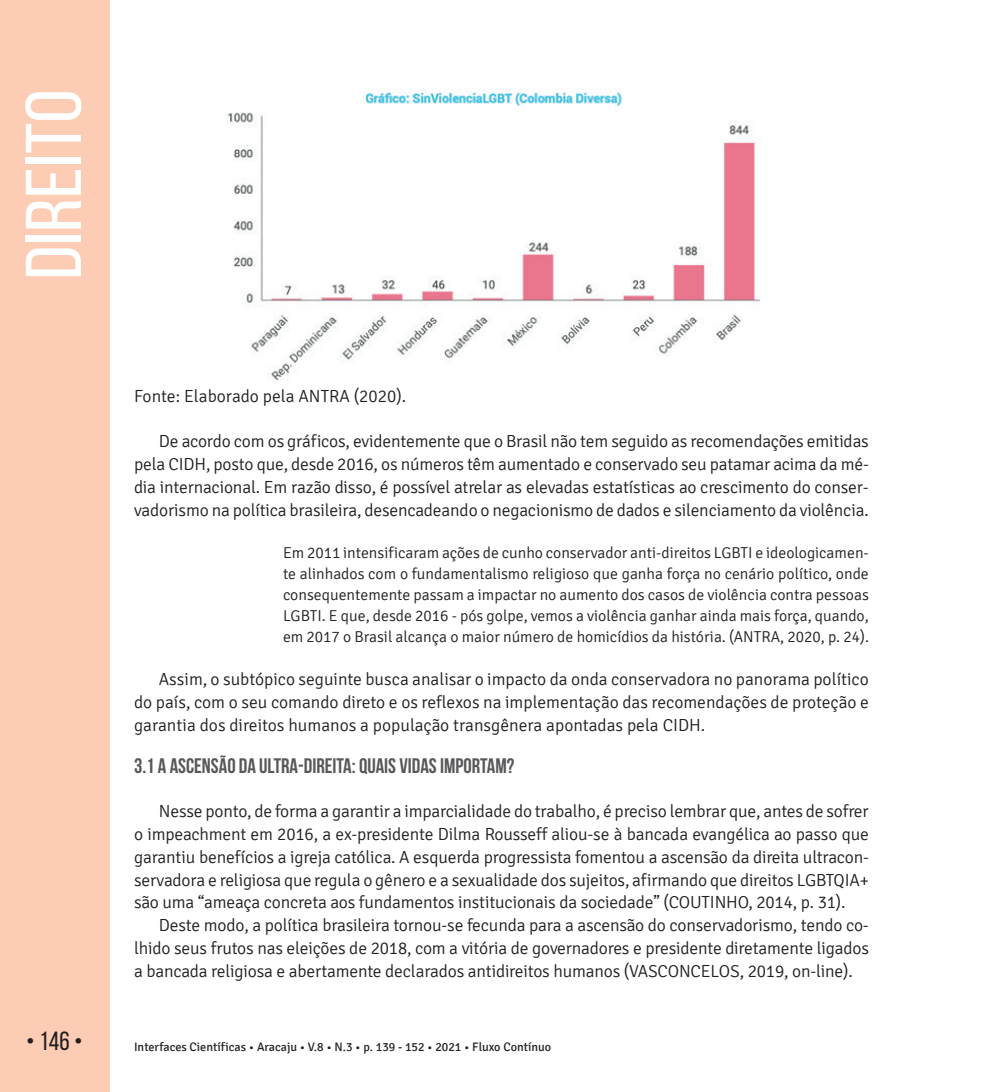
<style>
.page{position:relative;width:993px;height:1092px;background:#fff}
.page>*{position:absolute;margin:0;border:0;box-sizing:border-box;transform-origin:0 0}
.t1{font:78.75px "Bebas Neue";color:#fff;scale:1.09 1}
.t2{font:26.25px "Bebas Neue";color:#231f20}
.t3{font:700 21px "Bebas Neue";color:#57585a}
.t4{font:300 17.5px/22.8px "Signika";letter-spacing:-.01em;color:#231f20;text-align:justify}
.t5{font:300 15.75px/21px "Signika";color:#231f20;text-align:justify}
.t6{font:12.25px "Signika";color:#231f20}
</style>
<div class="page">
<div style="left:0;top:0;width:109px;height:1091px;background:#fcccb5"></div>
<img style="left:228px;top:89px;width:533px;height:292px">
<h1 class="t1" style="left:11px;top:279px;width:176px;rotate:-90deg">Direito</h1>
<p class="t4" style="left:134px;top:385px;width:273px">Fonte: Elaborado pela ANTRA (2020).</p>
<p class="t4" style="left:134px;top:430px;width:736px;text-indent:25px">De acordo com os gráficos, evidentemente que o Brasil não tem seguido as recomendações emitidas pela CIDH, posto que, desde 2016, os números têm aumentado e conservado seu patamar acima da mé&shy;dia internacional. Em razão disso, é possível atrelar as elevadas estatísticas ao crescimento do conser&shy;vadorismo na política brasileira, desencadeando o negacionismo de dados e silenciamento da violência.</p>
<p class="t5" style="left:283px;top:542px;width:587px">Em 2011 intensificaram ações de cunho conservador anti-direitos LGBTI e ideologicamen&shy;te alinhados com o fundamentalismo religioso que ganha força no cenário político, onde consequentemente passam a impactar no aumento dos casos de violência contra pessoas LGBTI. E que, desde 2016 - pós golpe, vemos a violência ganhar ainda mais força, quando, em 2017 o Brasil alcança o maior número de homicídios da história. (ANTRA, 2020, p. 24).</p>
<p class="t4" style="left:134px;top:668px;width:736px;text-indent:25px">Assim, o subtópico seguinte busca analisar o impacto da onda conservadora no panorama político do país, com o seu comando direto e os reflexos na implementação das recomendações de proteção e garantia dos direitos humanos a população transgênera apontadas pela CIDH.</p>
<p class="t3" style="left:134px;top:754px;width:382px">3.1 A ASCENSÃO DA ULTRA-DIREITA: QUAIS VIDAS IMPORTAM?</p>
<p class="t4" style="left:134px;top:800px;width:736px;text-indent:25px">Nesse ponto, de forma a garantir a imparcialidade do trabalho, é preciso lembrar que, antes de sofrer o impeachment em 2016, a ex-presidente Dilma Rousseff aliou-se à bancada evangélica ao passo que garantiu benefícios a igreja católica. A esquerda progressista fomentou a ascensão da direita ultracon&shy;servadora e religiosa que regula o gênero e a sexualidade dos sujeitos, afirmando que direitos LGBTQIA+ são uma “ameaça concreta aos fundamentos institucionais da sociedade” (COUTINHO, 2014, p. 31).</p>
<p class="t4" style="left:134px;top:914px;width:736px;text-indent:25px">Deste modo, a política brasileira tornou-se fecunda para a ascensão do conservadorismo, tendo co&shy;lhido seus frutos nas eleições de 2018, com a vitória de governadores e presidente diretamente ligados a bancada religiosa e abertamente declarados antidireitos humanos (VASCONCELOS, 2019, on-line).</p>
<h2 class="t2" style="left:26px;top:1026px;width:58px">• 146 •</h2>
<p class="t6" style="left:134px;top:1040px;width:418px">Interfaces Científicas • Aracaju • V.8 • N.3 • p. 139 - 152 • 2021 • Fluxo Contínuo</p>
</div>
